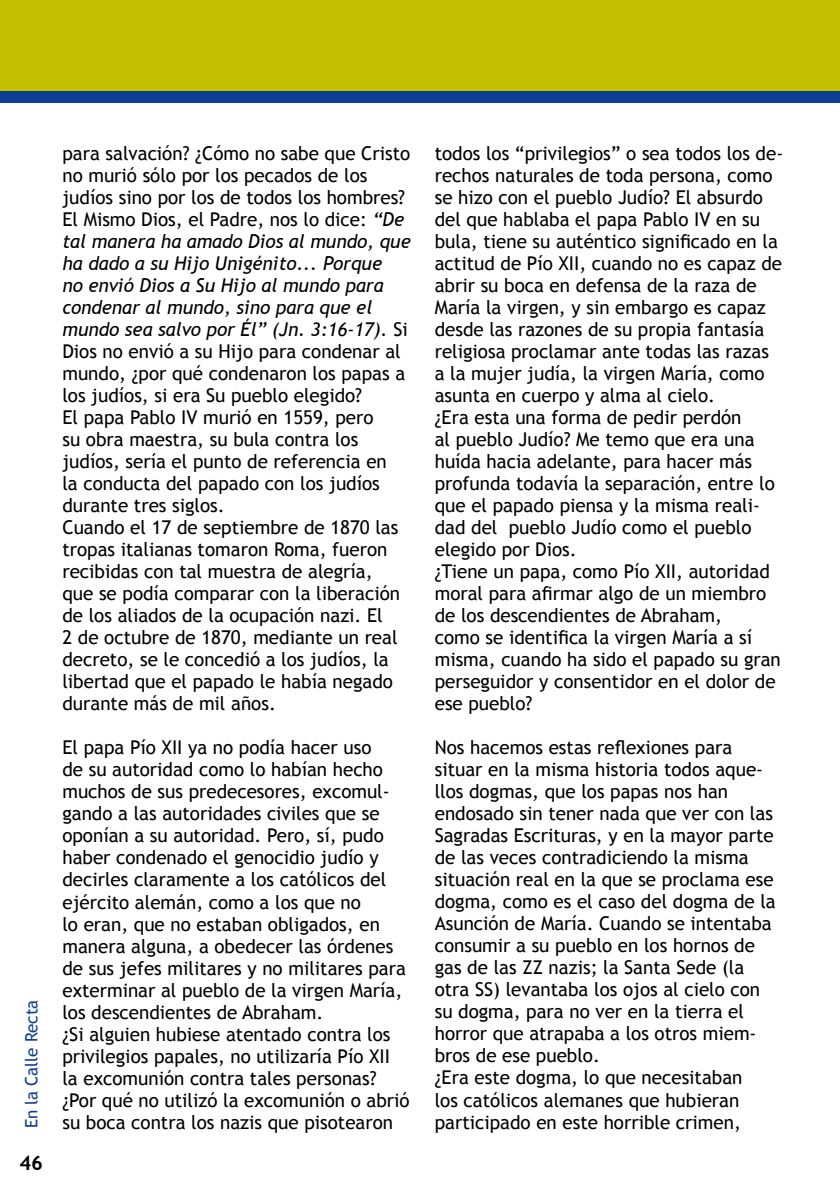
<style>
.page{position:relative;width:840px;height:1191px;background:#fff}
.page>*{position:absolute;margin:0;border:0;box-sizing:border-box;transform-origin:0 0}
.t1{font:700 20px "Trebuchet MS";color:#000}
.t2{font:19px/22px "Trebuchet MS";color:#000}
.t3{font:17px "Trebuchet MS";color:#0f3f93}
.s1{font-style:italic}
</style>
<div class="page">
<div style="left:0;top:0;width:839px;height:92px;background:#c2c000"></div>
<div style="left:0;top:92px;width:839px;height:11px;background:#0f3f93"></div>
<p class="t3" style="left:21px;top:1128px;width:130px;rotate:-90deg">En la Calle Recta</p>
<p class="t1" style="left:19px;top:1150px;width:25px">46</p>
<p class="t2" style="left:62px;top:143px;width:350px">para salvación? ¿Cómo no sabe que Cristo no murió sólo por los pecados de los judíos sino por los de todos los hombres?<br>El Mismo Dios, el Padre, nos lo dice: <span class="s1">“De tal manera ha amado Dios al mundo, que ha dado a su Hijo Unigénito... Porque<br>no envió Dios a Su Hijo al mundo para condenar al mundo, sino para que el mundo sea salvo por Él” (Jn. 3:16-17).</span> Si Dios no envió a su Hijo para condenar al mundo, ¿por qué condenaron los papas a los judíos, si era Su pueblo elegido?<br>El papa Pablo IV murió en 1559, pero<br>su obra maestra, su bula contra los judíos, sería el punto de referencia en<br>la conducta del papado con los judíos durante tres siglos.<br>Cuando el 17 de septiembre de 1870 las tropas italianas tomaron Roma, fueron recibidas con tal muestra de alegría,<br>que se podía comparar con la liberación de los aliados de la ocupación nazi. El<br>2 de octubre de 1870, mediante un real decreto, se le concedió a los judíos, la libertad que el papado le había negado durante más de mil años.</p>
<p class="t2" style="left:62px;top:737px;width:348px">El papa Pío XII ya no podía hacer uso<br>de su autoridad como lo habían hecho muchos de sus predecesores, excomul&shy;gando a las autoridades civiles que se oponían a su autoridad. Pero, sí, pudo haber condenado el genocidio judío y decirles claramente a los católicos del ejército alemán, como a los que no<br>lo eran, que no estaban obligados, en manera alguna, a obedecer las órdenes de sus jefes militares y no militares para exterminar al pueblo de la virgen María, los descendientes de Abraham.<br>¿Si alguien hubiese atentado contra los privilegios papales, no utilizaría Pío XII la excomunión contra tales personas? ¿Por qué no utilizó la excomunión o abrió su boca contra los nazis que pisotearon</p>
<p class="t2" style="left:434px;top:143px;width:350px">todos los “privilegios” o sea todos los de&shy;rechos naturales de toda persona, como se hizo con el pueblo Judío? El absurdo del que hablaba el papa Pablo IV en su bula, tiene su auténtico significado en la actitud de Pío XII, cuando no es capaz de abrir su boca en defensa de la raza de María la virgen, y sin embargo es capaz desde las razones de su propia fantasía religiosa proclamar ante todas las razas a la mujer judía, la virgen María, como asunta en cuerpo y alma al cielo.<br>¿Era esta una forma de pedir perdón<br>al pueblo Judío? Me temo que era una huída hacia adelante, para hacer más profunda todavía la separación, entre lo que el papado piensa y la misma reali&shy;dad del pueblo Judío como el pueblo elegido por Dios.<br>¿Tiene un papa, como Pío XII, autoridad moral para afirmar algo de un miembro de los descendientes de Abraham,<br>como se identifica la virgen María a sí misma, cuando ha sido el papado su gran perseguidor y consentidor en el dolor de ese pueblo?</p>
<p class="t2" style="left:434px;top:737px;width:342px">Nos hacemos estas reflexiones para situar en la misma historia todos aque&shy;llos dogmas, que los papas nos han endosado sin tener nada que ver con las Sagradas Escrituras, y en la mayor parte de las veces contradiciendo la misma situación real en la que se proclama ese dogma, como es el caso del dogma de la Asunción de María. Cuando se intentaba consumir a su pueblo en los hornos de gas de las ZZ nazis; la Santa Sede (la otra SS) levantaba los ojos al cielo con su dogma, para no ver en la tierra el horror que atrapaba a los otros miem&shy;bros de ese pueblo.<br>¿Era este dogma, lo que necesitaban<br>los católicos alemanes que hubieran participado en este horrible crimen,</p>
</div>
